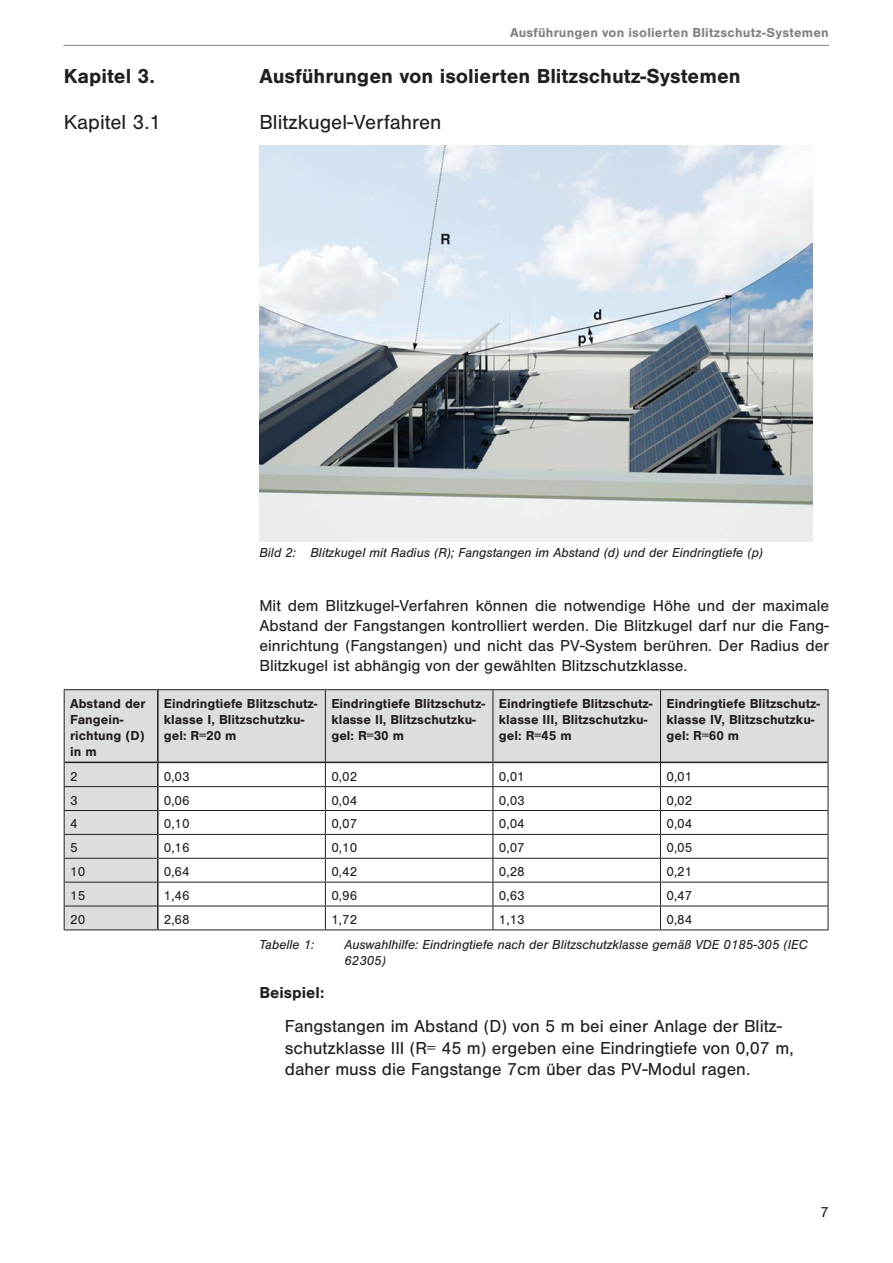
<style>
.page{position:relative;width:893px;height:1263px;background:#fff}
.page>*{position:absolute;margin:0;border:0;box-sizing:border-box;transform-origin:0 0}
.t1{font:700 21px "Nimbus San";color:#231f20}
.t2{font:21px "Nimbus San";color:#231f20}
.t3{font:18px/21.6px "Nimbus San";color:#231f20}
.Fließtext{font:16.5px/19.8px "Nimbus San";color:#231f20;text-align:justify}
.Überschrift__innen{font:700 16.5px "Nimbus San";color:#231f20}
.t4{font:15px "Nimbus San";color:#231f20}
.Tabellentext{font:700 13.5px/16.2px "Nimbus San";color:#231f20}
.t5{font:italic 13.5px/16.2px "Nimbus San";color:#231f20}
.Tabellentext-2{font:13.5px "Nimbus San";color:#231f20}
.t6{font:700 13.5px "Nimbus San";letter-spacing:.015em;color:#808285}
</style>
<div class="page">
<hr style="left:63px;top:45px;width:766px;height:1px;background:#808285">
<img style="left:259px;top:145px;width:553px;height:396px">
<svg style="left:65px;top:690px;width:763px;height:239px"></svg>
<hr style="left:65px;top:762px;width:93px;height:1px;background:#231f20">
<hr style="left:158px;top:762px;width:167px;height:1px;background:#231f20">
<hr style="left:326px;top:762px;width:167px;height:1px;background:#231f20">
<hr style="left:493px;top:762px;width:167px;height:1px;background:#231f20">
<hr style="left:661px;top:762px;width:167px;height:1px;background:#231f20">
<hr style="left:64px;top:786px;width:93px;height:1px;background:#231f20">
<hr style="left:159px;top:786px;width:166px;height:1px;background:#231f20">
<hr style="left:325px;top:786px;width:168px;height:1px;background:#231f20">
<hr style="left:493px;top:786px;width:167px;height:1px;background:#231f20">
<hr style="left:660px;top:786px;width:168px;height:1px;background:#231f20">
<hr style="left:64px;top:810px;width:93px;height:1px;background:#231f20">
<hr style="left:159px;top:810px;width:166px;height:1px;background:#231f20">
<hr style="left:325px;top:810px;width:168px;height:1px;background:#231f20">
<hr style="left:493px;top:810px;width:167px;height:1px;background:#231f20">
<hr style="left:660px;top:810px;width:168px;height:1px;background:#231f20">
<hr style="left:64px;top:834px;width:93px;height:1px;background:#231f20">
<hr style="left:159px;top:834px;width:166px;height:1px;background:#231f20">
<hr style="left:325px;top:834px;width:168px;height:1px;background:#231f20">
<hr style="left:493px;top:834px;width:167px;height:1px;background:#231f20">
<hr style="left:660px;top:834px;width:168px;height:1px;background:#231f20">
<hr style="left:64px;top:858px;width:93px;height:1px;background:#231f20">
<hr style="left:159px;top:858px;width:166px;height:1px;background:#231f20">
<hr style="left:325px;top:858px;width:168px;height:1px;background:#231f20">
<hr style="left:493px;top:858px;width:167px;height:1px;background:#231f20">
<hr style="left:660px;top:858px;width:168px;height:1px;background:#231f20">
<hr style="left:64px;top:882px;width:93px;height:1px;background:#231f20">
<hr style="left:159px;top:882px;width:166px;height:1px;background:#231f20">
<hr style="left:325px;top:882px;width:168px;height:1px;background:#231f20">
<hr style="left:493px;top:882px;width:167px;height:1px;background:#231f20">
<hr style="left:660px;top:882px;width:168px;height:1px;background:#231f20">
<hr style="left:64px;top:906px;width:93px;height:1px;background:#231f20">
<svg style="left:64px;top:762px;width:1px;height:167px"></svg>
<hr style="left:159px;top:906px;width:166px;height:1px;background:#231f20">
<hr style="left:325px;top:906px;width:168px;height:1px;background:#231f20">
<svg style="left:325px;top:762px;width:1px;height:167px"></svg>
<hr style="left:493px;top:906px;width:167px;height:1px;background:#231f20">
<svg style="left:493px;top:762px;width:1px;height:167px"></svg>
<hr style="left:660px;top:906px;width:168px;height:1px;background:#231f20">
<svg style="left:660px;top:762px;width:1px;height:167px"></svg>
<svg style="left:828px;top:762px;width:1px;height:167px"></svg>
<hr style="left:64px;top:929px;width:94px;height:1px;background:#231f20">
<hr style="left:158px;top:929px;width:167px;height:1px;background:#231f20">
<hr style="left:325px;top:929px;width:168px;height:1px;background:#231f20">
<hr style="left:493px;top:929px;width:167px;height:1px;background:#231f20">
<hr style="left:660px;top:929px;width:168px;height:1px;background:#231f20">
<hr style="left:64px;top:689px;width:94px;height:1px;background:#231f20">
<hr style="left:64px;top:690px;width:1px;height:72px;background:#231f20">
<hr style="left:158px;top:689px;width:167px;height:1px;background:#231f20">
<hr style="left:325px;top:689px;width:168px;height:1px;background:#231f20">
<hr style="left:325px;top:690px;width:1px;height:72px;background:#231f20">
<hr style="left:493px;top:689px;width:167px;height:1px;background:#231f20">
<hr style="left:493px;top:690px;width:1px;height:72px;background:#231f20">
<hr style="left:660px;top:689px;width:168px;height:1px;background:#231f20">
<hr style="left:660px;top:690px;width:1px;height:72px;background:#231f20">
<hr style="left:828px;top:690px;width:1px;height:72px;background:#231f20">
<hr style="left:157px;top:763px;width:2px;height:24px;background:#231f20">
<hr style="left:157px;top:787px;width:2px;height:23px;background:#231f20">
<hr style="left:157px;top:810px;width:2px;height:24px;background:#231f20">
<hr style="left:157px;top:834px;width:2px;height:24px;background:#231f20">
<hr style="left:157px;top:858px;width:2px;height:24px;background:#231f20">
<hr style="left:157px;top:882px;width:2px;height:24px;background:#231f20">
<hr style="left:157px;top:906px;width:2px;height:23px;background:#231f20">
<hr style="left:157px;top:690px;width:2px;height:72px;background:#231f20">
<p class="t6" style="left:510px;top:24px;width:320px">Ausführungen von isolierten Blitzschutz-Systemen</p>
<p class="t1" style="left:64px;top:64px;width:93px">Kapitel 3.</p>
<p class="t1" style="left:259px;top:64px;width:483px">Ausführungen von isolierten Blitzschutz-Systemen</p>
<p class="t2" style="left:64px;top:111px;width:99px">Kapitel 3.1</p>
<p class="t2" style="left:259px;top:111px;width:184px">Blitzkugel-Verfahren</p>
<p class="t5" style="left:259px;top:545px;width:505px">Bild 2: Blitzkugel mit Radius (R); Fangstangen im Abstand (d) und der Eindringtiefe (p)</p>
<p class="Fließtext" style="left:259px;top:596px;width:571px">Mit dem Blitzkugel-Verfahren können die notwendige Höhe und der maximale Abstand der Fangstangen kontrolliert werden. Die Blitzkugel darf nur die Fang&shy;einrichtung (Fangstangen) und nicht das PV-System berühren. Der Radius der Blitzkugel ist abhängig von der gewählten Blitzschutzklasse.</p>
<p class="Tabellentext" style="left:70px;top:695px;width:77px">Abstand der<br>Fangein&shy;richtung (D) in m</p>
<p class="Tabellentext" style="left:164px;top:695px;width:155px">Eindringtiefe Blitzschutz&shy;klasse I, Blitzschutzku&shy;gel: R=20 m</p>
<p class="Tabellentext" style="left:331px;top:695px;width:155px">Eindringtiefe Blitzschutz&shy;klasse II, Blitzschutzku&shy;gel: R=30 m</p>
<p class="Tabellentext" style="left:499px;top:695px;width:155px">Eindringtiefe Blitzschutz&shy;klasse III, Blitzschutzku&shy;gel: R=45 m</p>
<p class="Tabellentext" style="left:666px;top:695px;width:155px">Eindringtiefe Blitzschutz&shy;klasse IV, Blitzschutzku&shy;gel: R=60 m</p>
<p class="Tabellentext-2" style="left:70px;top:769px;width:9px">2</p>
<p class="Tabellentext-2" style="left:164px;top:769px;width:27px">0,03</p>
<p class="Tabellentext-2" style="left:331px;top:769px;width:27px">0,02</p>
<p class="Tabellentext-2" style="left:499px;top:769px;width:27px">0,01</p>
<p class="Tabellentext-2" style="left:666px;top:769px;width:27px">0,01</p>
<p class="Tabellentext-2" style="left:70px;top:793px;width:9px">3</p>
<p class="Tabellentext-2" style="left:164px;top:793px;width:27px">0,06</p>
<p class="Tabellentext-2" style="left:331px;top:793px;width:27px">0,04</p>
<p class="Tabellentext-2" style="left:499px;top:793px;width:27px">0,03</p>
<p class="Tabellentext-2" style="left:666px;top:793px;width:27px">0,02</p>
<p class="Tabellentext-2" style="left:70px;top:816px;width:9px">4</p>
<p class="Tabellentext-2" style="left:164px;top:816px;width:27px">0,10</p>
<p class="Tabellentext-2" style="left:331px;top:816px;width:27px">0,07</p>
<p class="Tabellentext-2" style="left:499px;top:816px;width:27px">0,04</p>
<p class="Tabellentext-2" style="left:666px;top:816px;width:27px">0,04</p>
<p class="Tabellentext-2" style="left:70px;top:840px;width:9px">5</p>
<p class="Tabellentext-2" style="left:164px;top:840px;width:27px">0,16</p>
<p class="Tabellentext-2" style="left:331px;top:840px;width:27px">0,10</p>
<p class="Tabellentext-2" style="left:499px;top:840px;width:27px">0,07</p>
<p class="Tabellentext-2" style="left:666px;top:840px;width:27px">0,05</p>
<p class="Tabellentext-2" style="left:70px;top:864px;width:17px">10</p>
<p class="Tabellentext-2" style="left:164px;top:864px;width:27px">0,64</p>
<p class="Tabellentext-2" style="left:331px;top:864px;width:27px">0,42</p>
<p class="Tabellentext-2" style="left:499px;top:864px;width:27px">0,28</p>
<p class="Tabellentext-2" style="left:666px;top:864px;width:27px">0,21</p>
<p class="Tabellentext-2" style="left:70px;top:888px;width:17px">15</p>
<p class="Tabellentext-2" style="left:164px;top:888px;width:27px">1,46</p>
<p class="Tabellentext-2" style="left:331px;top:888px;width:27px">0,96</p>
<p class="Tabellentext-2" style="left:499px;top:888px;width:27px">0,63</p>
<p class="Tabellentext-2" style="left:666px;top:888px;width:27px">0,47</p>
<p class="Tabellentext-2" style="left:70px;top:912px;width:17px">20</p>
<p class="Tabellentext-2" style="left:164px;top:912px;width:27px">2,68</p>
<p class="Tabellentext-2" style="left:331px;top:912px;width:27px">1,72</p>
<p class="Tabellentext-2" style="left:499px;top:912px;width:27px">1,13</p>
<p class="Tabellentext-2" style="left:666px;top:912px;width:27px">0,84</p>
<p class="t5" style="left:259px;top:936px;width:57px">Tabelle 1:</p>
<p class="t5" style="left:344px;top:936px;width:465px">Auswahlhilfe: Eindringtiefe nach der Blitzschutzklasse gemäß VDE 0185-305 (IEC<br>62305)</p>
<p class="Überschrift__innen" style="left:259px;top:983px;width:66px">Beispiel:</p>
<p class="t3" style="left:285px;top:1016px;width:510px">Fangstangen im Abstand (D) von 5 m bei einer Anlage der Blitz&shy;schutzklasse III (R= 45 m) ergeben eine Eindringtiefe von 0,07 m, daher muss die Fangstange 7cm über das PV-Modul ragen.</p>
<p class="t4" style="left:820px;top:1203px;width:10px">7</p>
</div>
